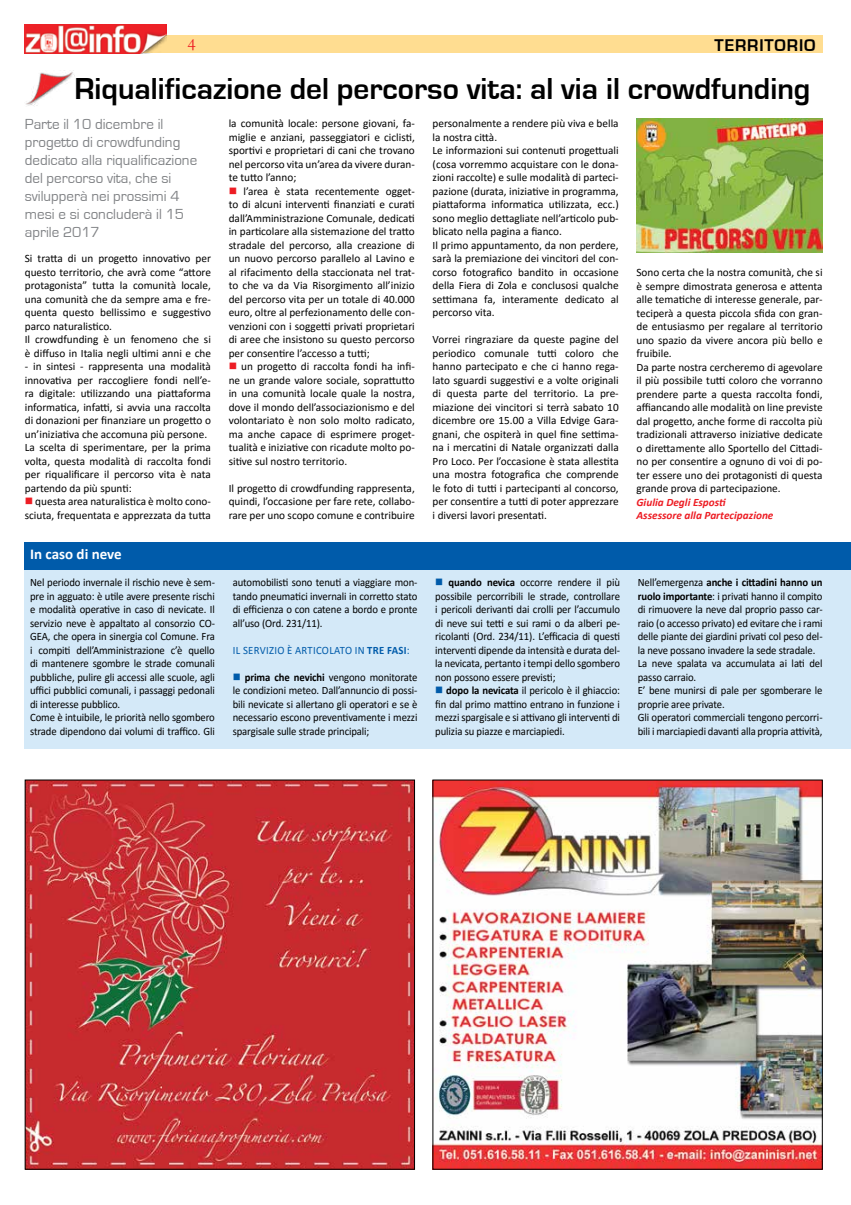
<style>
.page{position:relative;width:851px;height:1205px;background:#fff}
.page>*{position:absolute;margin:0;border:0;box-sizing:border-box;transform-origin:0 0}
.t1{font:700 31.25px "Eurostile";color:#000}
.t2{font:700 17.5px "Eurostile";letter-spacing:.05em;color:#000}
.t3{font:17.5px "Garamond";color:#ed1d24}
.t4{font:15px/18px "Eurostile";color:#808285}
.t5{font:700 15px "Calibri";color:#fff}
.t6{font:11.25px/13.5px "Calibri";letter-spacing:-.01em;color:#000}
.t7{font:11.25px/13.5px "Calibri";letter-spacing:-.01em;color:#000;text-align:justify;scale:.95 1}
.t8{font:italic 700 11.25px/13.5px "Calibri";color:#ed1d24}
.t9{font:11.25px "Calibri";letter-spacing:.03em;color:#005baa;scale:.95 1}
.s1{color:#ed1d24}
.s2{font-weight:700}
.s3{color:#005baa}
</style>
<div class="page">
<div style="left:25px;top:570px;width:825px;height:179px;background:#d4e9f8"></div>
<div style="left:25px;top:35px;width:797px;height:18px;background:#ffdd91"></div>
<img style="left:25px;top:25px;width:142px;height:28px">
<img style="left:26px;top:72px;width:48px;height:34px">
<img style="left:434px;top:782px;width:386px;height:385px">
<div style="left:25px;top:542px;width:825px;height:28px;background:#005baa"></div>
<img style="left:636px;top:119px;width:186px;height:133px">
<img style="left:27px;top:782px;width:386px;height:385px">
<h2 class="t3" style="left:187px;top:33px;width:10px">4</h2>
<h2 class="t2" style="left:714px;top:35px;width:102px">TERRITORIO</h2>
<h1 class="t1" style="left:74px;top:71px;width:737px">Riqualificazione del percorso vita: al via il crowdfunding</h1>
<p class="t6" style="left:432px;top:116px;width:188px">personalmente a rendere più viva e bella la nostra città.<br>Le informazioni sui contenuti progettuali (cosa vorremmo acquistare con le dona&shy;zioni raccolte) e sulle modalità di parteci&shy;pazione (durata, iniziative in programma, piattaforma informatica utilizzata, ecc.) sono meglio dettagliate nell’articolo pub&shy;blicato nella pagina a fianco.<br>Il primo appuntamento, da non perdere, sarà la premiazione dei vincitori del con&shy;corso fotografico bandito in occasione della Fiera di Zola e conclusosi qualche settimana fa, interamente dedicato al percorso vita.</p>
<p class="t6" style="left:432px;top:332px;width:188px;text-align:justify">Vorrei ringraziare da queste pagine del periodico comunale tutti coloro che hanno partecipato e che ci hanno rega&shy;lato sguardi suggestivi e a volte originali di questa parte del territorio. La pre&shy;miazione dei vincitori si terrà sabato 10 dicembre ore 15.00 a Villa Edvige Gara&shy;gnani, che ospiterà in quel fine settima&shy;na i mercatini di Natale organizzati dalla Pro Loco. Per l’occasione è stata allestita una mostra fotografica che comprende le foto di tutti i partecipanti al concorso, per consentire a tutti di poter apprezzare i diversi lavori presentati.</p>
<h3 class="t4" style="left:25px;top:115px;width:174px">Parte il 10 dicembre il progetto di crowdfunding dedicato alla riqualificazione del percorso vita, che si svilupperà nei prossimi 4 mesi e si concluderà il 15 aprile 2017</h3>
<p class="t6" style="left:229px;top:116px;width:188px;text-align:justify">la comunità locale: persone giovani, fa&shy;miglie e anziani, passeggiatori e ciclisti, sportivi e proprietari di cani che trovano nel percorso vita un’area da vivere duran&shy;te tutto l’anno;</p>
<p class="t6" style="left:229px;top:184px;width:188px;text-align:justify"><span class="s1">■</span> l’area è stata recentemente ogget&shy;to di alcuni interventi finanziati e curati dall’Amministrazione Comunale, dedicati in particolare alla sistemazione del tratto stradale del percorso, alla creazione di un nuovo percorso parallelo al Lavino e al rifacimento della staccionata nel trat&shy;to che va da Via Risorgimento all’inizio del percorso vita per un totale di 40.000 euro, oltre al perfezionamento delle con&shy;venzioni con i soggetti privati proprietari di aree che insistono su questo percorso per consentire l’accesso a tutti;</p>
<p class="t6" style="left:229px;top:359px;width:188px;text-align:justify"><span class="s1">■</span> un progetto di raccolta fondi ha infi&shy;ne un grande valore sociale, soprattutto in una comunità locale quale la nostra, dove il mondo dell’associazionismo e del volontariato è non solo molto radicato, ma anche capace di esprimere proget&shy;tualità e iniziative con ricadute molto po&shy;sitive sul nostro territorio.</p>
<p class="t6" style="left:229px;top:481px;width:188px;text-align:justify">Il progetto di crowdfunding rappresenta, quindi, l’occasione per fare rete, collabo&shy;rare per uno scopo comune e contribuire</p>
<p class="t6" style="left:25px;top:251px;width:188px">Si tratta di un progetto innovativo per questo territorio, che avrà come “attore protagonista” tutta la comunità locale, una comunità che da sempre ama e fre&shy;quenta questo bellissimo e suggestivo parco naturalistico.<br>Il crowdfunding è un fenomeno che si è diffuso in Italia negli ultimi anni e che</p>
<p class="t6" style="left:25px;top:359px;width:188px">- in sintesi - rappresenta una modalità innovativa per raccogliere fondi nell’e&shy;ra digitale: utilizzando una piattaforma informatica, infatti, si avvia una raccolta di donazioni per finanziare un progetto o un’iniziativa che accomuna più persone.<br>La scelta di sperimentare, per la prima volta, questa modalità di raccolta fondi per riqualificare il percorso vita è nata partendo da più spunti:</p>
<p class="t6" style="left:25px;top:494px;width:188px"><span class="s1">■</span> questa area naturalistica è molto cono&shy;sciuta, frequentata e apprezzata da tutta</p>
<p class="t6" style="left:636px;top:265px;width:188px">Sono certa che la nostra comunità, che si è sempre dimostrata generosa e attenta alle tematiche di interesse generale, par&shy;teciperà a questa piccola sfida con gran&shy;de entusiasmo per regalare al territorio uno spazio da vivere ancora più bello e fruibile.<br>Da parte nostra cercheremo di agevolare il più possibile tutti coloro che vorranno prendere parte a questa raccolta fondi, affiancando alle modalità on line previste dal progetto, anche forme di raccolta più tradizionali attraverso iniziative dedicate o direttamente allo Sportello del Cittadi&shy;no per consentire a ognuno di voi di po&shy;ter essere uno dei protagonisti di questa grande prova di partecipazione.</p>
<p class="t8" style="left:636px;top:495px;width:138px">Giulia Degli Esposti<br>Assessore alla Partecipazione</p>
<h3 class="t5" style="left:30px;top:543px;width:93px">In caso di neve</h3>
<p class="t7" style="left:30px;top:575px;width:196px;text-align:left">Nel periodo invernale il rischio neve è sem&shy;pre in agguato: è utile avere presente rischi e modalità operative in caso di nevicate. Il servizio neve è appaltato al consorzio CO-GEA, che opera in sinergia col Comune. Fra i compiti dell’Amministrazione c’è quello di mantenere sgombre le strade comunali pubbliche, pulire gli accessi alle scuole, agli uffici pubblici comunali, i passaggi pedonali di interesse pubblico.<br>Come è intuibile, le priorità nello sgombero strade dipendono dai volumi di traffico. Gli</p>
<p class="t7" style="left:233px;top:575px;width:196px">automobilisti sono tenuti a viaggiare mon&shy;tando pneumatici invernali in corretto stato di efficienza o con catene a bordo e pronte all’uso (Ord. 231/11).</p>
<p class="t9" style="left:233px;top:642px;width:187px">IL SERVIZIO È ARTICOLATO IN <span class="s2">TRE FASI</span>:</p>
<p class="t7" style="left:233px;top:670px;width:196px"><span class="s3">■</span> <span class="s2">prima che nevichi</span> vengono monitorate le condizioni meteo. Dall’annuncio di possi&shy;bili nevicate si allertano gli operatori e se è necessario escono preventivamente i mezzi spargisale sulle strade principali;</p>
<p class="t7" style="left:435px;top:575px;width:196px"><span class="s3">■</span> <span class="s2">quando nevica</span> occorre rendere il più possibile percorribili le strade, controllare i pericoli derivanti dai crolli per l’accumulo di neve sui tetti e sui rami o da alberi pe&shy;ricolanti (Ord. 234/11). L’efficacia di questi interventi dipende da intensità e durata del&shy;la nevicata, pertanto i tempi dello sgombero non possono essere previsti;</p>
<p class="t7" style="left:435px;top:683px;width:196px"><span class="s3">■</span> <span class="s2">dopo la nevicata</span> il pericolo è il ghiaccio: fin dal primo mattino entrano in funzione i mezzi spargisale e si attivano gli interventi di pulizia su piazze e marciapiedi.</p>
<p class="t7" style="left:637px;top:575px;width:196px;text-align:left">Nell’emergenza <span class="s2">anche i cittadini hanno un ruolo importante</span>: i privati hanno il compito di rimuovere la neve dal proprio passo car&shy;raio (o accesso privato) ed evitare che i rami delle piante dei giardini privati col peso del&shy;la neve possano invadere la sede stradale.<br>La neve spalata va accumulata ai lati del passo carraio.<br>E’ bene munirsi di pale per sgomberare le proprie aree private.<br>Gli operatori commerciali tengono percorri&shy;bili i marciapiedi davanti alla propria attività,</p>
</div>
